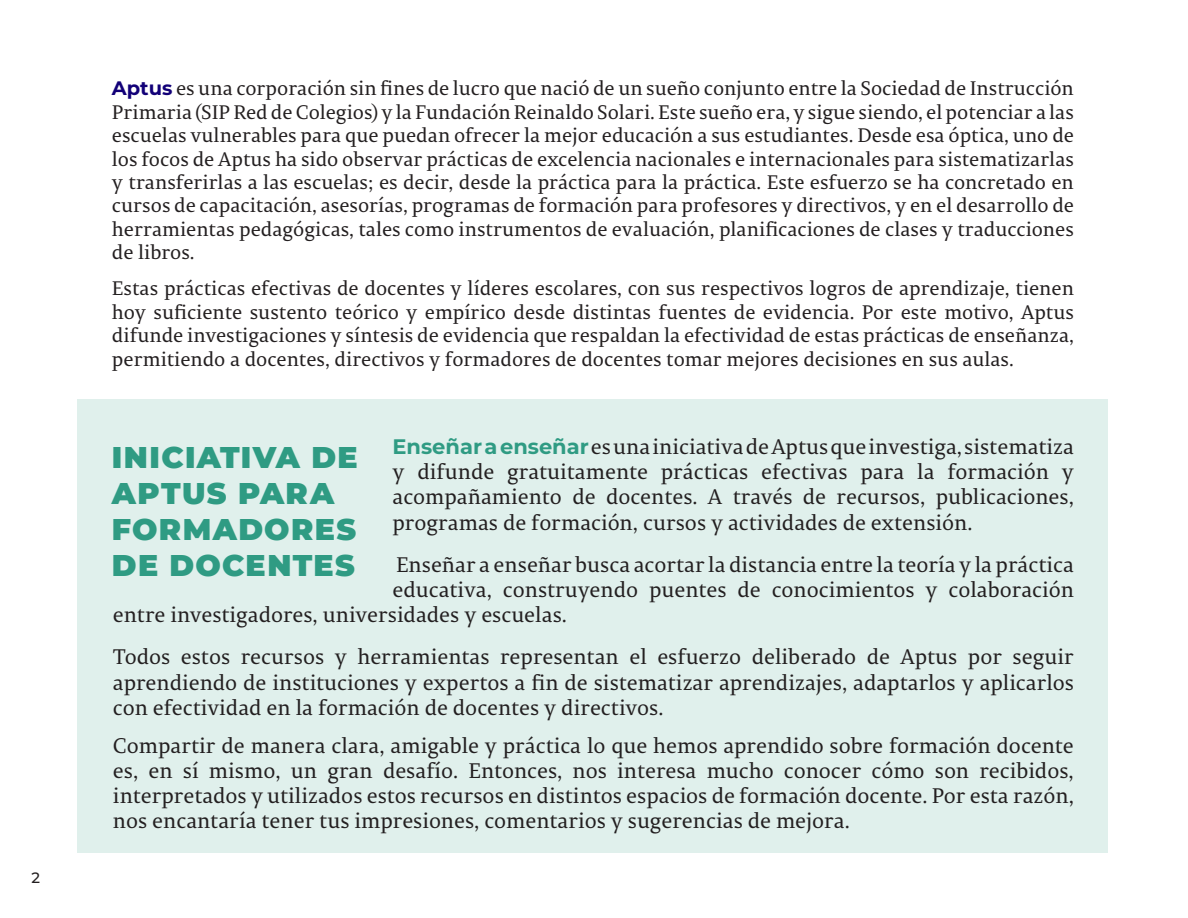
<style>
.page{position:relative;width:1188px;height:918px;background:#fff}
.page>*{position:absolute;margin:0;border:0;box-sizing:border-box;transform-origin:0 0}
.título_azul_22{font:100 30px/36px "Montserrat";letter-spacing:.045em;color:#2f9b83}
.t1{font:21px/25.2px "Permian Serif Typeface";color:#231f20;text-align:justify}
.t2{font:19.5px/23.4px "Permian Serif Typeface";color:#231f20;text-align:justify}
.t3{font:100 15px "Montserrat";color:#231f20}
.s1{font-family:"Montserrat";font-weight:100;color:#120078}
.s2{font-family:"Montserrat";font-weight:100;color:#2f9b83}
</style>
<div class="page">
<div style="left:78px;top:400px;width:1030px;height:453px;background:#e0f0ec"></div>
<p class="t3" style="left:31px;top:868px;width:10px">2</p>
<p class="t2" style="left:112px;top:76px;width:964px"><span class="s1">Aptus</span> es una corporación sin fines de lucro que nació de un sueño conjunto entre la Sociedad de Instrucción Primaria (SIP Red de Colegios) y la Fundación Reinaldo Solari. Este sueño era, y sigue siendo, el potenciar a las escuelas vulnerables para que puedan ofrecer la mejor educación a sus estudiantes. Desde esa óptica, uno de los focos de Aptus ha sido observar prácticas de excelencia nacionales e internacionales para sistematizarlas y transferirlas a las escuelas; es decir, desde la práctica para la práctica. Este esfuerzo se ha concretado en cursos de capacitación, asesorías, programas de formación para profesores y directivos, y en el desarrollo de herramientas pedagógicas, tales como instrumentos de evaluación, planificaciones de clases y traducciones de libros.</p>
<p class="t2" style="left:112px;top:276px;width:964px">Estas prácticas efectivas de docentes y líderes escolares, con sus respectivos logros de aprendizaje, tienen hoy suficiente sustento teórico y empírico desde distintas fuentes de evidencia. Por este motivo, Aptus difunde investigaciones y síntesis de evidencia que respaldan la efectividad de estas prácticas de enseñanza, permitiendo a docentes, directivos y formadores de docentes tomar mejores decisiones en sus aulas.</p>
<p class="t1" style="left:393px;top:433px;width:683px"><span class="s2">Enseñar a enseñar</span> es una iniciativa de Aptus que investiga, sistematiza y difunde gratuitamente prácticas efectivas para la formación y acompañamiento de docentes. A través de recursos, publicaciones, programas de formación, cursos y actividades de extensión.</p>
<p class="t1" style="left:396px;top:551px;width:679px">Enseñar a enseñar busca acortar la distancia entre la teoría y la práctica</p>
<p class="t1" style="left:393px;top:576px;width:683px">educativa, construyendo puentes de conocimientos y colaboración</p>
<p class="t1" style="left:113px;top:601px;width:456px">entre investigadores, universidades y escuelas.</p>
<p class="t1" style="left:113px;top:643px;width:963px">Todos estos recursos y herramientas representan el esfuerzo deliberado de Aptus por seguir aprendiendo de instituciones y expertos a fin de sistematizar aprendizajes, adaptarlos y aplicarlos con efectividad en la formación de docentes y directivos.</p>
<p class="t1" style="left:113px;top:732px;width:962px">Compartir de manera clara, amigable y práctica lo que hemos aprendido sobre formación docente es, en sí mismo, un gran desafío. Entonces, nos interesa mucho conocer cómo son recibidos, interpretados y utilizados estos recursos en distintos espacios de formación docente. Por esta razón, nos encantaría tener tus impresiones, comentarios y sugerencias de mejora.</p>
<p class="título_azul_22" style="left:112px;top:439px;width:247px">INICIATIVA DE<br>APTUS PARA<br>FORMADORES</p>
<p class="título_azul_22" style="left:112px;top:547px;width:244px">DE DOCENTES</p>
</div>
